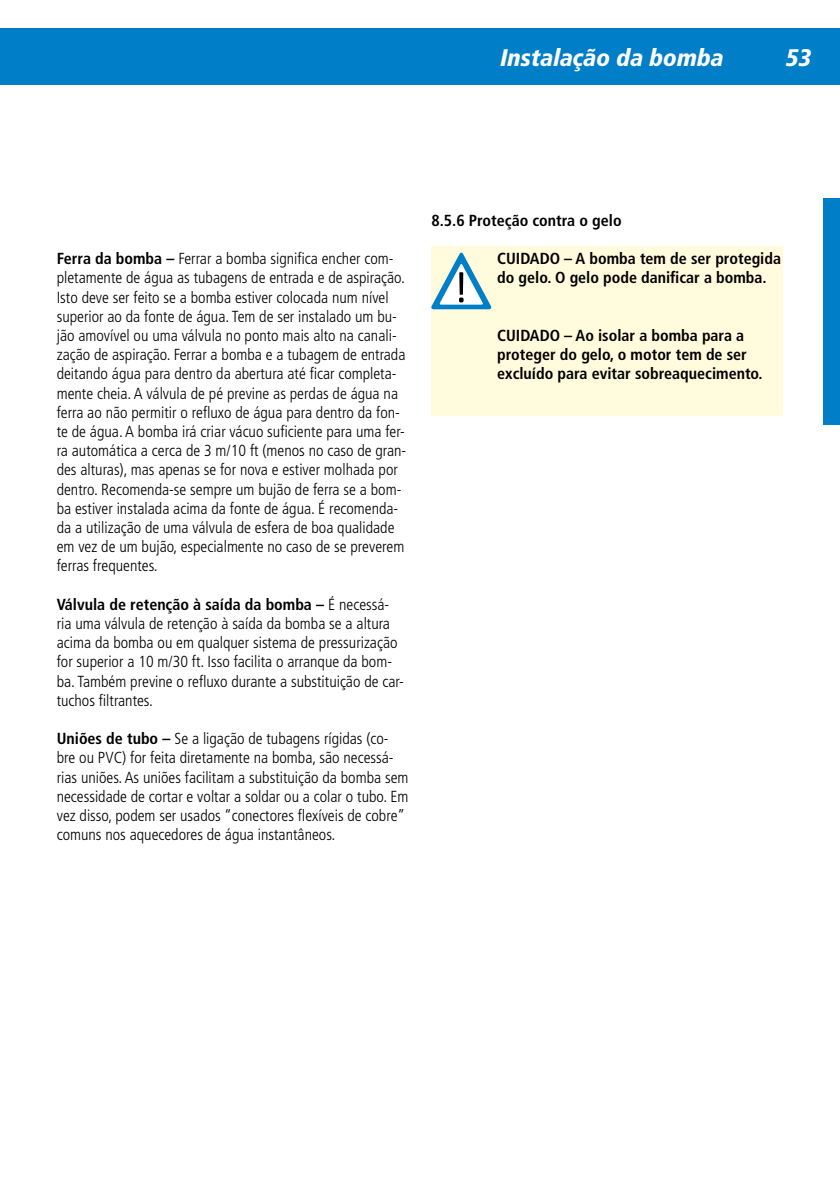
<style>
.page{position:relative;width:840px;height:1191px;background:#fff}
.page>*{position:absolute;margin:0;border:0;box-sizing:border-box;transform-origin:0 0}
.t1{font:italic 900 condensed 24px "Frutiger LT Pro";color:#fff}
.t2{font:300 condensed 16px/19.2px "Frutiger LT Pro";color:#000}
.t3{font:700 condensed 16px/19.2px "Frutiger LT Pro";color:#000}
.s1{font-weight:700}
</style>
<div class="page">
<div style="left:431px;top:246px;width:351px;height:170px;background:#fffbdc"></div>
<svg style="left:431px;top:253px;width:60px;height:56px"></svg>
<div style="left:0;top:28px;width:839px;height:57px;background:#007ec7"></div>
<div style="left:822px;top:198px;width:17px;height:227px;background:#007ec7"></div>
<h1 class="t1" style="left:500px;top:43px;width:225px">Instalação da bomba</h1>
<h1 class="t1" style="left:786px;top:43px;width:26px">53</h1>
<p class="t2" style="left:57px;top:249px;width:351px"><span class="s1">Ferra da bomba –</span> Ferrar a bomba significa encher com&shy;pletamente de água as tubagens de entrada e de aspiração.<br>Isto deve ser feito se a bomba estiver colocada num nível superior ao da fonte de água. Tem de ser instalado um bu&shy;jão amovível ou uma válvula no ponto mais alto na canali&shy;zação de aspiração. Ferrar a bomba e a tubagem de entrada deitando água para dentro da abertura até ficar completa&shy;mente cheia. A válvula de pé previne as perdas de água na ferra ao não permitir o refluxo de água para dentro da fon&shy;te de água. A bomba irá criar vácuo suficiente para uma fer&shy;ra automática a cerca de 3 m/10 ft (menos no caso de gran&shy;des alturas), mas apenas se for nova e estiver molhada por dentro. Recomenda-se sempre um bujão de ferra se a bom&shy;ba estiver instalada acima da fonte de água. É recomenda&shy;da a utilização de uma válvula de esfera de boa qualidade em vez de um bujão, especialmente no caso de se preverem ferras frequentes.</p>
<p class="t2" style="left:57px;top:595px;width:348px"><span class="s1">Válvula de retenção à saída da bomba –</span> É necessá&shy;ria uma válvula de retenção à saída da bomba se a altura acima da bomba ou em qualquer sistema de pressurização for superior a 10 m/30 ft. Isso facilita o arranque da bom&shy;ba. Também previne o refluxo durante a substituição de car&shy;tuchos filtrantes.</p>
<p class="t2" style="left:57px;top:729px;width:353px"><span class="s1">Uniões de tubo –</span> Se a ligação de tubagens rígidas (co&shy;bre ou PVC) for feita diretamente na bomba, são necessá&shy;rias uniões. As uniões facilitam a substituição da bomba sem necessidade de cortar e voltar a soldar ou a colar o tubo. Em vez disso, podem ser usados “conectores flexíveis de cobre” comuns nos aquecedores de água instantâneos.</p>
<p class="t3" style="left:431px;top:210px;width:192px">8.5.6 Proteção contra o gelo</p>
<p class="t3" style="left:497px;top:249px;width:285px">CUIDADO – A bomba tem de ser protegida do gelo. O gelo pode danificar a bomba.</p>
<p class="t3" style="left:497px;top:326px;width:267px">CUIDADO – Ao isolar a bomba para a proteger do gelo, o motor tem de ser excluído para evitar sobreaquecimento.</p>
</div>
